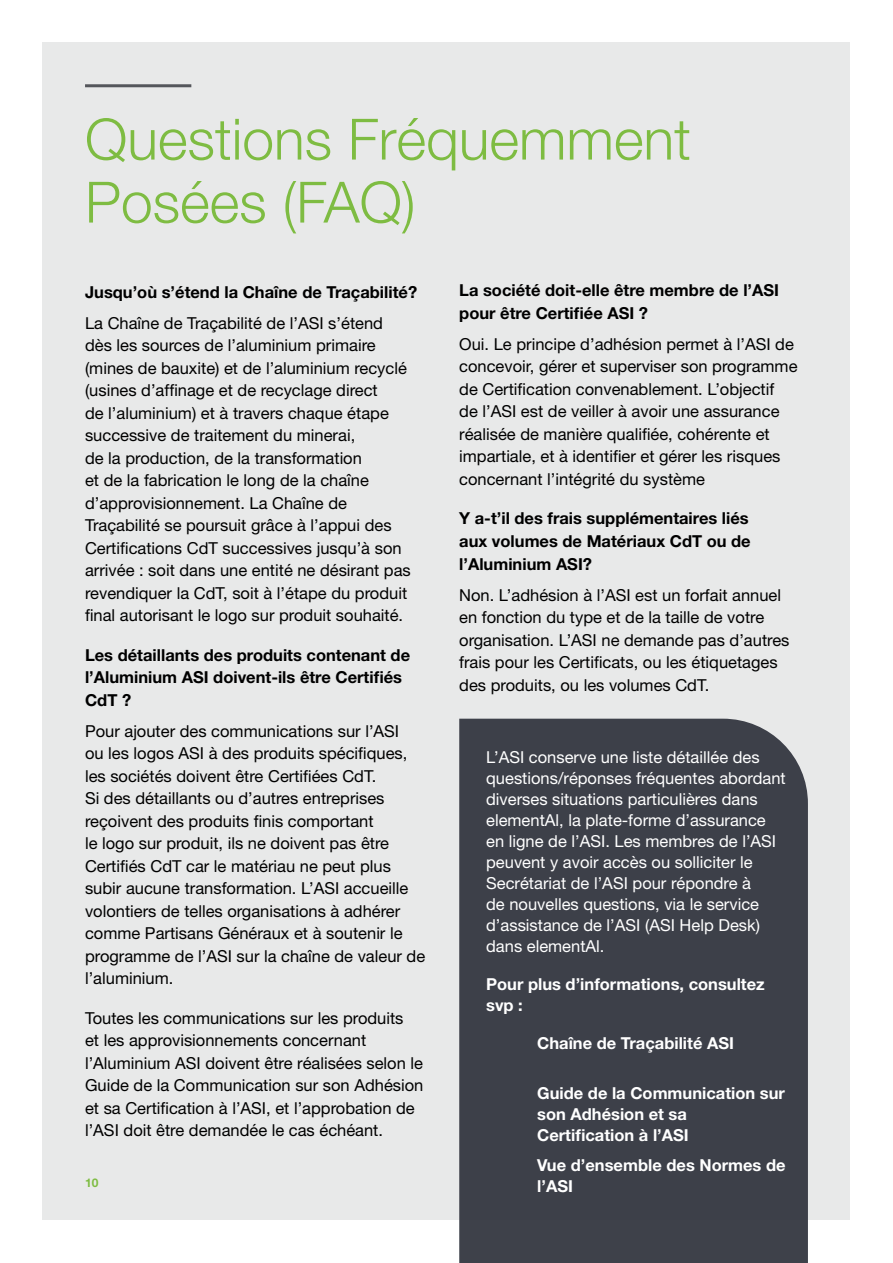
<style>
.page{position:relative;width:893px;height:1263px;background:#fff}
.page>*{position:absolute;margin:0;border:0;box-sizing:border-box;transform-origin:0 0}
.t1{font:300 57px/63px "Helvetica Neue LT";color:#7ebc42}
.t2{font:16.5px/22.5px "Helvetica Neue LT";color:#000}
.t3{font:16.5px/21px "Helvetica Neue LT";color:#fff}
.t4{font:700 16.5px/22.5px "Helvetica Neue LT";color:#000}
.t5{font:700 16.5px/21px "Helvetica Neue LT";color:#fff}
.t6{font:700 12px "Helvetica Neue LT";color:#7ebc42}
</style>
<div class="page">
<div style="left:43px;top:43px;width:807px;height:1177px;background:#e8e9e9"></div>
<hr style="left:85px;top:84px;width:106px;height:3px;background:#54565b">
<div style="left:459px;top:719px;width:349px;height:544px;background:#3d4049"></div>
<h1 class="t1" style="left:85px;top:107px;width:607px">Questions Fréquemment<br>Posées (FAQ)</h1>
<p class="t4" style="left:85px;top:280px;width:334px">Jusqu’où s’étend la Chaîne de Traçabilité?</p>
<p class="t2" style="left:85px;top:311px;width:327px">La Chaîne de Traçabilité de l’ASI s’étend dès les sources de l’aluminium primaire (mines de bauxite) et de l’aluminium recyclé (usines d’affinage et de recyclage direct<br>de l’aluminium) et à travers chaque étape successive de traitement du minerai,<br>de la production, de la transformation<br>et de la fabrication le long de la chaîne d’approvisionnement. La Chaîne de Traçabilité se poursuit grâce à l’appui des Certifications CdT successives jusqu’à son arrivée : soit dans une entité ne désirant pas revendiquer la CdT, soit à l’étape du produit final autorisant le logo sur produit souhaité.</p>
<p class="t4" style="left:85px;top:643px;width:327px">Les détaillants des produits contenant de l’Aluminium ASI doivent-ils être Certifiés<br>CdT ?</p>
<p class="t2" style="left:85px;top:719px;width:342px">Pour ajouter des communications sur l’ASI<br>ou les logos ASI à des produits spécifiques, les sociétés doivent être Certifiées CdT.<br>Si des détaillants ou d’autres entreprises reçoivent des produits finis comportant<br>le logo sur produit, ils ne doivent pas être Certifiés CdT car le matériau ne peut plus subir aucune transformation. L’ASI accueille volontiers de telles organisations à adhérer comme Partisans Généraux et à soutenir le programme de l’ASI sur la chaîne de valeur de l’aluminium.</p>
<p class="t2" style="left:85px;top:1006px;width:340px">Toutes les communications sur les produits<br>et les approvisionnements concernant l’Aluminium ASI doivent être réalisées selon le Guide de la Communication sur son Adhésion et sa Certification à l’ASI, et l’approbation de l’ASI doit être demandée le cas échéant.</p>
<p class="t6" style="left:85px;top:1175px;width:15px">10</p>
<p class="t4" style="left:459px;top:279px;width:321px">La société doit-elle être membre de l’ASI pour être Certifiée ASI ?</p>
<p class="t2" style="left:459px;top:333px;width:340px">Oui. Le principe d’adhésion permet à l’ASI de concevoir, gérer et superviser son programme de Certification convenablement. L’objectif<br>de l’ASI est de veiller à avoir une assurance réalisée de manière qualifiée, cohérente et impartiale, et à identifier et gérer les risques concernant l’intégrité du système</p>
<p class="t4" style="left:459px;top:507px;width:293px;text-align:justify">Y a-t’il des frais supplémentaires liés aux volumes de Matériaux CdT ou de l’Aluminium ASI?</p>
<p class="t2" style="left:459px;top:583px;width:332px">Non. L’adhésion à l’ASI est un forfait annuel en fonction du type et de la taille de votre organisation. L’ASI ne demande pas d’autres frais pour les Certificats, ou les étiquetages des produits, ou les volumes CdT.</p>
<p class="t3" style="left:486px;top:746px;width:301px">L’ASI conserve une liste détaillée des questions/réponses fréquentes abordant diverses situations particulières dans elementAl, la plate-forme d’assurance en ligne de l’ASI. Les membres de l’ASI peuvent y avoir accès ou solliciter le Secrétariat de l’ASI pour répondre à<br>de nouvelles questions, via le service d’assistance de l’ASI (ASI Help Desk) dans elementAl.</p>
<p class="t5" style="left:486px;top:973px;width:280px">Pour plus d’informations, consultez svp :</p>
<p class="t5" style="left:537px;top:1032px;width:198px">Chaîne de Traçabilité ASI</p>
<p class="t5" style="left:537px;top:1083px;width:249px">Guide de la Communication sur son Adhésion et sa<br>Certification à l’ASI</p>
<p class="t5" style="left:537px;top:1154px;width:250px">Vue d’ensemble des Normes de l’ASI</p>
</div>
